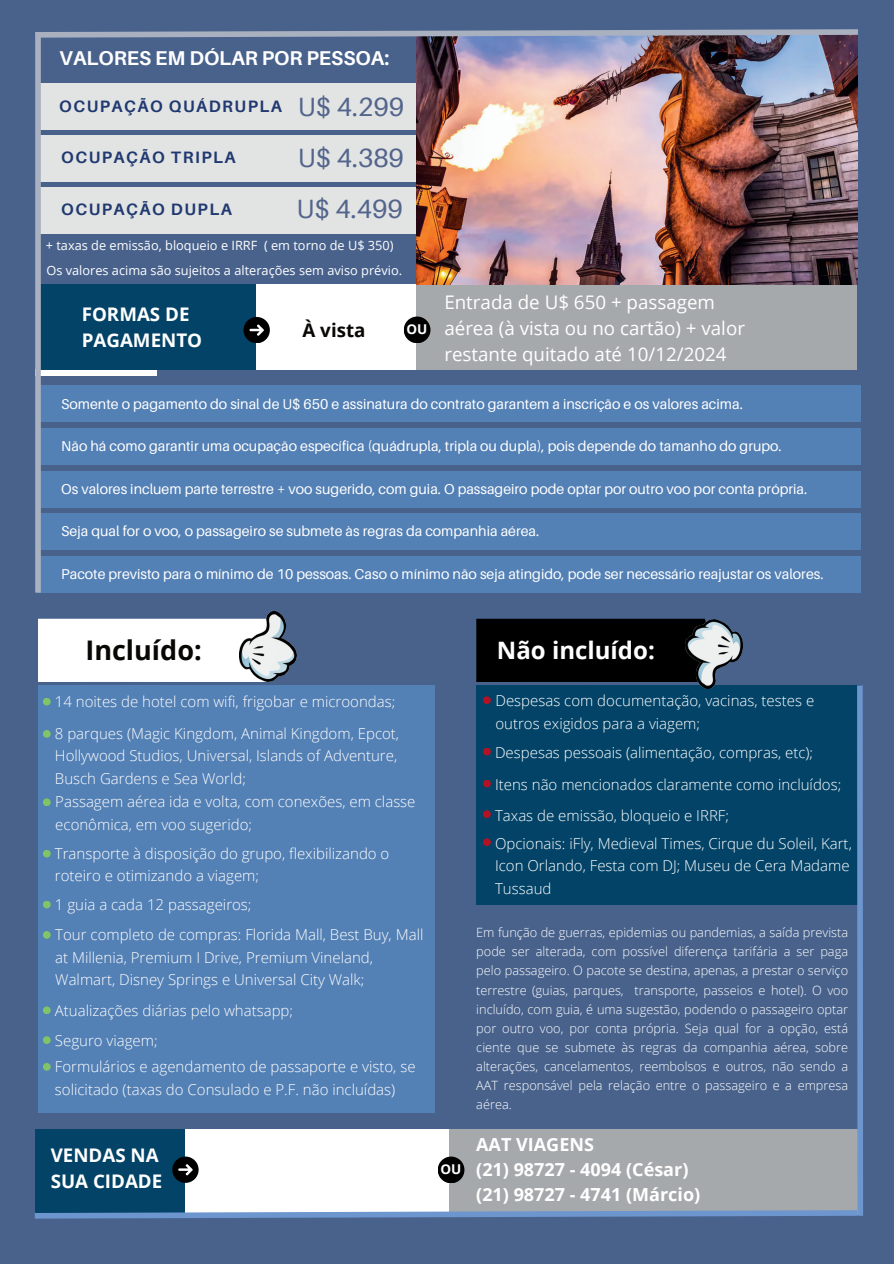
<style>
.page{position:relative;width:894px;height:1264px;background:#fff}
.page>*{position:absolute;margin:0;border:0;box-sizing:border-box;transform-origin:0 0}
.t1{font:700 27px "Open Sans";color:#080704}
.t2{font:26.4px "Aileron";color:#53658c}
.t3{font:700 24px "Open Sans";color:#fff}
.t4{font:700 19.95px "Aileron";color:#fff}
.t5{font:18.75px/25.8px "Open Sans";color:#fff}
.t6{font:700 18.75px/25.8px "Open Sans";color:#fff}
.t7{font:700 18.75px "Open Sans";color:#080704}
.t8{font:700 18px/24.8px "Open Sans";color:#fff}
.t9{font:700 16.5px "Aileron";letter-spacing:.09em;color:#203970}
.t10{font:300 15px/22.5px "Open Sans";color:#fff}
.t11{font:14.25px "Aileron";color:#fff}
.t12{font:700 13.5px "Open Sans";color:#fff}
.t13{font:300 12.75px/19.2px "Open Sans";color:#fff;text-align:justify}
.t14{font:12.75px "Open Sans";color:#fff}
.s1{font-weight:400;font-size:26.4px;color:#53658c}
</style>
<div class="page">
<div style="left:0;top:0;width:893px;height:1263px;background:#48628c"></div>
<div style="left:38px;top:386px;width:822px;height:36px;background:#5380b5"></div>
<div style="left:38px;top:135px;width:393px;height:46px;background:#e2e3e3"></div>
<div style="left:36px;top:369px;width:121px;height:6px;background:#fff"></div>
<div style="left:39px;top:284px;width:440px;height:86px;background:#024367"></div>
<div style="left:256px;top:284px;width:441px;height:86px;background:#fff"></div>
<div style="left:243px;top:317px;width:26px;height:26px;background:#000;border-radius:50%"></div>
<svg style="left:249px;top:324px;width:15px;height:12px"></svg>
<div style="left:416px;top:284px;width:440px;height:86px;background:#a6a9ab"></div>
<div style="left:403px;top:316px;width:27px;height:27px;background:#000;border-radius:50%"></div>
<div style="left:38px;top:83px;width:393px;height:46px;background:#e2e3e3"></div>
<div style="left:38px;top:187px;width:393px;height:46px;background:#e2e3e3"></div>
<div style="left:38px;top:428px;width:822px;height:36px;background:#5380b5"></div>
<img style="left:416px;top:40px;width:441px;height:244px">
<svg style="left:41px;top:29px;width:817px;height:11px"></svg>
<div style="left:476px;top:618px;width:229px;height:64px;background:#000"></div>
<div style="left:476px;top:685px;width:384px;height:219px;background:#024367"></div>
<img style="left:685px;top:619px;width:57px;height:70px">
<div style="left:38px;top:618px;width:234px;height:64px;background:#fff"></div>
<img style="left:239px;top:612px;width:57px;height:69px">
<div style="left:38px;top:471px;width:822px;height:36px;background:#5380b5"></div>
<div style="left:38px;top:514px;width:822px;height:36px;background:#5380b5"></div>
<div style="left:38px;top:556px;width:822px;height:36px;background:#5380b5"></div>
<div style="left:35px;top:32px;width:6px;height:560px;background:#a9b1c0"></div>
<div style="left:38px;top:685px;width:396px;height:427px;background:#5380b5"></div>
<div style="left:43px;top:697px;width:8px;height:8px;background:#7fc567;border-radius:50%"></div>
<div style="left:43px;top:730px;width:8px;height:7px;background:#7fc567;border-radius:50%"></div>
<div style="left:43px;top:798px;width:8px;height:8px;background:#7fc567;border-radius:50%"></div>
<div style="left:43px;top:849px;width:8px;height:8px;background:#7fc567;border-radius:50%"></div>
<div style="left:43px;top:900px;width:8px;height:8px;background:#7fc567;border-radius:50%"></div>
<div style="left:43px;top:931px;width:8px;height:7px;background:#7fc567;border-radius:50%"></div>
<div style="left:43px;top:1006px;width:8px;height:8px;background:#7fc567;border-radius:50%"></div>
<div style="left:43px;top:1036px;width:8px;height:8px;background:#7fc567;border-radius:50%"></div>
<div style="left:43px;top:1062px;width:8px;height:8px;background:#7fc567;border-radius:50%"></div>
<div style="left:483px;top:696px;width:7px;height:8px;background:#b41123;border-radius:50%"></div>
<div style="left:483px;top:747px;width:7px;height:8px;background:#b41123;border-radius:50%"></div>
<div style="left:483px;top:810px;width:7px;height:8px;background:#b41123;border-radius:50%"></div>
<div style="left:483px;top:779px;width:7px;height:8px;background:#b41123;border-radius:50%"></div>
<div style="left:483px;top:838px;width:7px;height:8px;background:#b41123;border-radius:50%"></div>
<div style="left:36px;top:1129px;width:440px;height:85px;background:#024367"></div>
<div style="left:185px;top:1129px;width:509px;height:85px;background:#fff"></div>
<div style="left:172px;top:1156px;width:26px;height:26px;background:#000;border-radius:50%"></div>
<svg style="left:178px;top:1164px;width:15px;height:11px"></svg>
<div style="left:449px;top:1129px;width:411px;height:85px;background:#a6a9ab"></div>
<div style="left:437px;top:1156px;width:27px;height:27px;background:#000;border-radius:50%"></div>
<svg style="left:34px;top:1207px;width:828px;height:12px"></svg>
<svg style="left:856px;top:685px;width:6px;height:530px;fill:#6e96ce"></svg>
<h3 class="t4" style="left:59px;top:47px;width:331px">VALORES EM DÓLAR POR PESSOA:</h3>
<p class="t9" style="left:59px;top:97px;width:346px">OCUPAÇÃO QUÁDRUPLA <span class="s1">U$ 4.299</span></p>
<h2 class="t2" style="left:298px;top:143px;width:108px">U$ 4.389</h2>
<p class="t9" style="left:61px;top:199px;width:172px">OCUPAÇÃO DUPLA</p>
<h2 class="t2" style="left:296px;top:194px;width:108px">U$ 4.499</h2>
<p class="t9" style="left:61px;top:148px;width:176px">OCUPAÇÃO TRIPLA</p>
<p class="t14" style="left:46px;top:237px;width:349px">+ taxas de emissão, bloqueio e IRRF ( em torno de U$ 350)</p>
<p class="t14" style="left:46px;top:261px;width:357px">Os valores acima são sujeitos a alterações sem aviso prévio.</p>
<p class="t6" style="left:82px;top:301px;width:122px">FORMAS DE<br>PAGAMENTO</p>
<p class="t7" style="left:302px;top:317px;width:64px">À vista</p>
<p class="t12" style="left:406px;top:320px;width:22px">OU</p>
<p class="t5" style="left:444px;top:288px;width:302px">Entrada de U$ 650 + passagem aérea (à vista ou no cartão) + valor restante quitado até 10/12/2024</p>
<p class="t11" style="left:61px;top:396px;width:682px">Somente o pagamento do sinal de U$ 650 e assinatura do contrato garantem a inscrição e os valores acima.</p>
<p class="t11" style="left:61px;top:438px;width:721px">Não há como garantir uma ocupação específica (quádrupla, tripla ou dupla), pois depende do tamanho do grupo.</p>
<p class="t11" style="left:61px;top:481px;width:747px">Os valores incluem parte terrestre + voo sugerido, com guia. O passageiro pode optar por outro voo por conta própria.</p>
<p class="t11" style="left:61px;top:523px;width:479px">Seja qual for o voo, o passageiro se submete às regras da companhia aérea.</p>
<p class="t11" style="left:61px;top:566px;width:763px">Pacote previsto para o mínimo de 10 pessoas. Caso o mínimo não seja atingido, pode ser necessário reajustar os valores.</p>
<h1 class="t1" style="left:85px;top:631px;width:118px">Incluído:</h1>
<p class="t10" style="left:55px;top:685px;width:345px;line-height:31.3px">14 noites de hotel com wifi, frigobar e microondas;<br>8 parques (Magic Kingdom, Animal Kingdom, Epcot,</p>
<p class="t10" style="left:55px;top:744px;width:362px">Hollywood Studios, Universal, Islands of Adventure, Busch Gardens e Sea World;<br>Passagem aérea ida e volta, com conexões, em classe econômica, em voo sugerido;</p>
<p class="t10" style="left:55px;top:841px;width:336px">Transporte à disposição do grupo, flexibilizando o roteiro e otimizando a viagem;</p>
<p class="t10" style="left:55px;top:889px;width:370px;line-height:30.3px">1 guia a cada 12 passageiros;<br>Tour completo de compras: Florida Mall, Best Buy, Mall</p>
<p class="t10" style="left:55px;top:945px;width:319px">at Millenia, Premium I Drive, Premium Vineland,<br>Walmart, Disney Springs e Universal City Walk;</p>
<p class="t10" style="left:55px;top:995px;width:239px;line-height:29.8px">Atualizações diárias pelo whatsapp;<br>Seguro viagem;</p>
<p class="t10" style="left:55px;top:1055px;width:362px">Formulários e agendamento de passaporte e visto, se solicitado (taxas do Consulado e P.F. não incluídas)</p>
<h3 class="t3" style="left:496px;top:633px;width:159px">Não incluído:</h3>
<p class="t10" style="left:495px;top:689px;width:320px">Despesas com documentação, vacinas, testes e outros exigidos para a viagem;</p>
<p class="t10" style="left:495px;top:740px;width:319px">Despesas pessoais (alimentação, compras, etc);</p>
<p class="t10" style="left:495px;top:772px;width:347px">Itens não mencionados claramente como incluídos;</p>
<p class="t10" style="left:495px;top:803px;width:235px">Taxas de emissão, bloqueio e IRRF;</p>
<p class="t10" style="left:495px;top:831px;width:358px">Opcionais: iFly, Medieval Times, Cirque du Soleil, Kart,<br>Icon Orlando, Festa com DJ; Museu de Cera Madame<br>Tussaud</p>
<p class="t13" style="left:476px;top:922px;width:373px">Em função de guerras, epidemias ou pandemias, a saída prevista pode ser alterada, com possível diferença tarifária a ser paga pelo passageiro. O pacote se destina, apenas, a prestar o serviço terrestre (guias, parques, transporte, passeios e hotel). O voo incluído, com guia, é uma sugestão, podendo o passageiro optar por outro voo, por conta própria. Seja qual for a opção, está ciente que se submete às regras da companhia aérea, sobre alterações, cancelamentos, reembolsos e outros, não sendo a AAT responsável pela relação entre o passageiro e a empresa aérea.</p>
<p class="t6" style="left:51px;top:1141px;width:113px">VENDAS NA<br>SUA CIDADE</p>
<p class="t8" style="left:476px;top:1131px;width:225px">AAT VIAGENS<br>(21) 98727 - 4094 (César) (21) 98727 - 4741 (Márcio)</p>
<p class="t12" style="left:440px;top:1159px;width:22px">OU</p>
</div>
